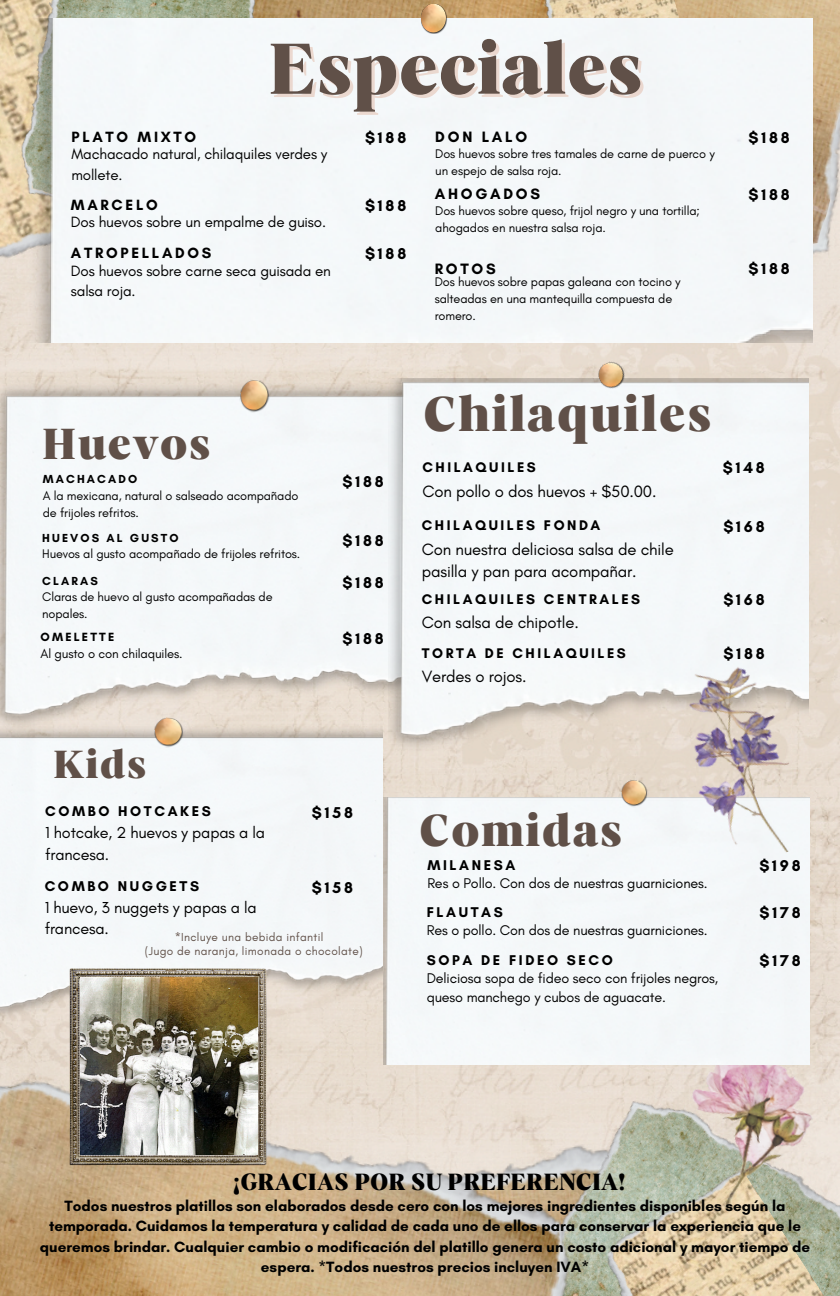
<style>
.page{position:relative;width:840px;height:1296px;background:#fff}
.page>*{position:absolute;margin:0;border:0;box-sizing:border-box;transform-origin:0 0}
.t1{font:73.6px "Carelia Upright";color:#605048}
.t2{font:50px "Carelia Upright";letter-spacing:.025em;color:#605048}
.t3{font:45.6px "Carelia Upright";letter-spacing:.025em;color:#605048}
.t4{font:44.4px "Carelia Upright";letter-spacing:.025em;color:#605048}
.t5{font:40px "Carelia Upright";color:#605048}
.t6{font:24px "Carelia Upright";color:#000}
.t7{font:16.8px/22.4px "Glacial Indifference";letter-spacing:-.01em;color:#000}
.t8{font:16.4px/21.6px "Glacial Indifference";letter-spacing:-.01em;color:#000}
.t9{font:700 16px "Glacial Indifference";letter-spacing:.18em;color:#000}
.t10{font:700 15.2px/20.4px "Glacial Indifference";color:#000;text-align:center}
.t11{font:15.2px/20.4px "Glacial Indifference";letter-spacing:-.01em;color:#000}
.t12{font:700 15.2px "Glacial Indifference";letter-spacing:.18em;color:#000}
.t13{font:14.4px/19.2px "Glacial Indifference";letter-spacing:-.01em;color:#000}
.t14{font:700 14.4px "Glacial Indifference";letter-spacing:.18em;color:#000}
.t15{font:12.8px/16.8px "Glacial Indifference";letter-spacing:-.01em;color:#000}
.t16{font:12px "Glacial Indifference";letter-spacing:.025em;color:#605048}
.t17{font:700 12px "Glacial Indifference";letter-spacing:.18em;color:#000}
</style>
<div class="page">
<img style="left:0;top:303px;width:840px;height:765px">
<img style="left:285px;top:0;width:555px;height:315px">
<img style="left:517px;top:0;width:184px;height:18px">
<img style="left:823px;top:885px;width:17px;height:179px">
<img style="left:0;top:0;width:285px;height:237px">
<div style="left:23px;top:18px;width:789px;height:324px;background:#f4f8f9"></div>
<img style="left:421px;top:4px;width:27px;height:30px">
<img style="left:0;top:379px;width:388px;height:354px">
<img style="left:239px;top:379px;width:33px;height:36px">
<img style="left:609px;top:1068px;width:231px;height:94px">
<img style="left:0;top:1038px;width:609px;height:258px">
<img style="left:579px;top:1162px;width:261px;height:134px">
<img style="left:669px;top:1044px;width:155px;height:177px">
<div style="left:384px;top:797px;width:426px;height:267px;background:#f4f8f9"></div>
<img style="left:0;top:723px;width:383px;height:300px">
<img style="left:153px;top:717px;width:33px;height:32px">
<img style="left:620px;top:779px;width:6px;height:30px">
<img style="left:388px;top:379px;width:420px;height:377px">
<img style="left:626px;top:631px;width:214px;height:254px">
<img style="left:595px;top:357px;width:35px;height:36px">
<img style="left:67px;top:965px;width:204px;height:201px">
<img style="left:80px;top:978px;width:177px;height:177px">
<h1 class="t1" style="left:268px;top:25px;width:376px">Especiales</h1>
<p class="t12" style="left:71px;top:128px;width:126px">PLATO MIXTO</p>
<p class="t11" style="left:71px;top:144px;width:257px">Machacado natural, chilaquiles verdes y mollete.</p>
<p class="t12" style="left:71px;top:195px;width:88px">MARCELO</p>
<p class="t11" style="left:71px;top:212px;width:257px">Dos huevos sobre un empalme de guiso.</p>
<p class="t12" style="left:71px;top:244px;width:142px">ATROPELLADOS</p>
<p class="t11" style="left:71px;top:260px;width:262px">Dos huevos sobre carne seca guisada en salsa roja.</p>
<p class="t9" style="left:365px;top:128px;width:43px">$188</p>
<p class="t9" style="left:365px;top:195px;width:43px">$188</p>
<p class="t9" style="left:365px;top:243px;width:43px">$188</p>
<p class="t10" style="left:435px;top:127px;width:93px">DON LALO</p>
<p class="t15" style="left:435px;top:145px;width:281px">Dos huevos sobre tres tamales de carne de puerco y un espejo de salsa roja.</p>
<p class="t12" style="left:435px;top:185px;width:107px">AHOGADOS</p>
<p class="t15" style="left:435px;top:202px;width:266px">Dos huevos sobre queso, frijol negro y una tortilla; ahogados en nuestra salsa roja.</p>
<p class="t10" style="left:435px;top:258px;width:63px">ROTOS</p>
<p class="t15" style="left:435px;top:273px;width:247px">Dos huevos sobre papas galeana con tocino y salteadas en una mantequilla compuesta de romero.</p>
<p class="t9" style="left:748px;top:128px;width:43px">$188</p>
<p class="t9" style="left:748px;top:184px;width:43px">$188</p>
<p class="t9" style="left:748px;top:259px;width:43px">$188</p>
<h3 class="t4" style="left:42px;top:417px;width:170px">Huevos</h3>
<p class="t17" style="left:43px;top:472px;width:96px">MACHACADO</p>
<p class="t15" style="left:43px;top:487px;width:257px">A la mexicana, natural o salseado acompañado de frijoles refritos.</p>
<p class="t17" style="left:42px;top:531px;width:138px">HUEVOS AL GUSTO</p>
<p class="t15" style="left:42px;top:546px;width:260px">Huevos al gusto acompañado de frijoles refritos.</p>
<p class="t17" style="left:42px;top:573px;width:57px">CLARAS</p>
<p class="t15" style="left:42px;top:588px;width:232px">Claras de huevo al gusto acompañadas de nopales.</p>
<p class="t17" style="left:41px;top:630px;width:75px">OMELETTE</p>
<p class="t15" style="left:41px;top:645px;width:144px">Al gusto o con chilaquiles.</p>
<p class="t9" style="left:343px;top:472px;width:43px">$188</p>
<p class="t9" style="left:343px;top:531px;width:43px">$188</p>
<p class="t9" style="left:343px;top:573px;width:43px">$188</p>
<p class="t9" style="left:342px;top:629px;width:43px">$188</p>
<h2 class="t2" style="left:423px;top:384px;width:290px">Chilaquiles</h2>
<p class="t14" style="left:422px;top:458px;width:115px">CHILAQUILES</p>
<h3 class="t7" style="left:422px;top:480px;width:236px">Con pollo o dos huevos + $50.00.</h3>
<p class="t14" style="left:422px;top:517px;width:180px">CHILAQUILES FONDA</p>
<h3 class="t7" style="left:422px;top:538px;width:254px">Con nuestra deliciosa salsa de chile pasilla y pan para acompañar.</h3>
<p class="t14" style="left:422px;top:590px;width:220px">CHILAQUILES CENTRALES</p>
<h3 class="t7" style="left:422px;top:611px;width:159px">Con salsa de chipotle.</h3>
<p class="t14" style="left:422px;top:644px;width:206px">TORTA DE CHILAQUILES</p>
<h3 class="t7" style="left:422px;top:665px;width:106px">Verdes o rojos.</h3>
<p class="t9" style="left:723px;top:458px;width:44px">$148</p>
<p class="t9" style="left:723px;top:517px;width:43px">$168</p>
<p class="t9" style="left:723px;top:589px;width:43px">$168</p>
<p class="t9" style="left:724px;top:643px;width:43px">$188</p>
<h3 class="t5" style="left:53px;top:741px;width:95px">Kids</h3>
<p class="t14" style="left:45px;top:803px;width:167px">COMBO HOTCAKES</p>
<p class="t8" style="left:45px;top:822px;width:221px">1 hotcake, 2 huevos y papas a la francesa.</p>
<p class="t14" style="left:45px;top:878px;width:156px">COMBO NUGGETS</p>
<p class="t8" style="left:45px;top:896px;width:213px">1 huevo, 3 nuggets y papas a la francesa.</p>
<p class="t9" style="left:312px;top:803px;width:43px">$158</p>
<p class="t9" style="left:312px;top:878px;width:43px">$158</p>
<p class="t16" style="left:175px;top:930px;width:150px">*Incluye una bebida infantil</p>
<p class="t16" style="left:145px;top:944px;width:219px">(Jugo de naranja, limonada o chocolate)</p>
<h3 class="t3" style="left:419px;top:803px;width:204px">Comidas</h3>
<p class="t14" style="left:427px;top:856px;width:89px">MILANESA</p>
<p class="t13" style="left:427px;top:873px;width:282px">Res o Pollo. Con dos de nuestras guarniciones.</p>
<p class="t14" style="left:427px;top:903px;width:78px">FLAUTAS</p>
<p class="t13" style="left:427px;top:920px;width:282px">Res o pollo. Con dos de nuestras guarniciones.</p>
<p class="t14" style="left:427px;top:951px;width:188px">SOPA DE FIDEO SECO</p>
<p class="t13" style="left:427px;top:968px;width:293px">Deliciosa sopa de fideo seco con frijoles negros, queso manchego y cubos de aguacate.</p>
<p class="t9" style="left:759px;top:856px;width:43px">$198</p>
<p class="t9" style="left:760px;top:903px;width:43px">$178</p>
<p class="t9" style="left:760px;top:951px;width:43px">$178</p>
<h3 class="t6" style="left:233px;top:1168px;width:394px">¡GRACIAS POR SU PREFERENCIA!</h3>
<p class="t10" style="left:40px;top:1196px;width:772px">Todos nuestros platillos son elaborados desde cero con los mejores ingredientes disponibles según la temporada. Cuidamos la temperatura y calidad de cada uno de ellos para conservar la experiencia que le queremos brindar. Cualquier cambio o modificación del platillo genera un costo adicional y mayor tiempo de espera. *Todos nuestros precios incluyen IVA*</p>
</div>
